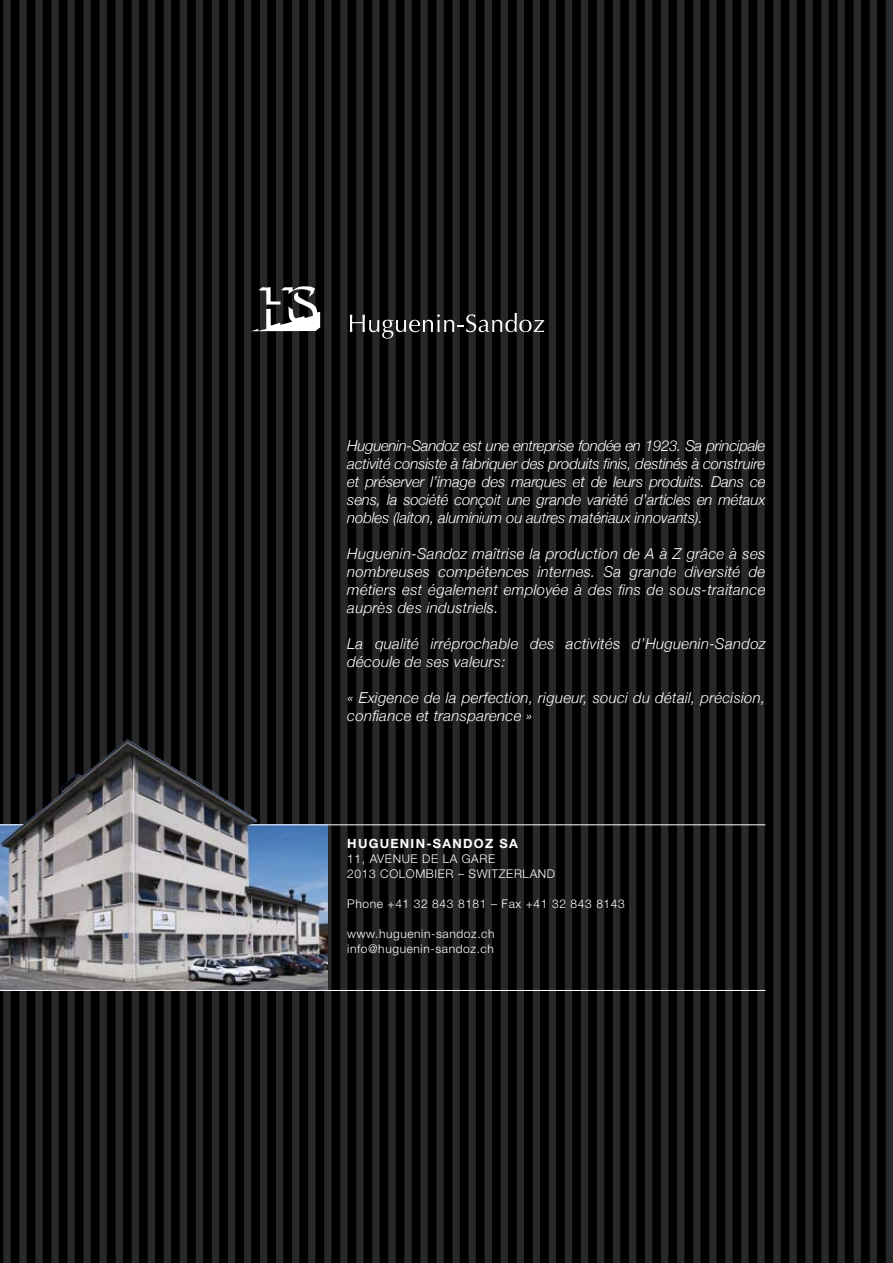
<style>
.page{position:relative;width:893px;height:1263px;background:#000}
.page>*{position:absolute;margin:0;border:0;box-sizing:border-box;transform-origin:0 0}
.t1{font:italic 300 15px/18px "Helvetica Neue";letter-spacing:.02em;color:#fff;text-align:justify}
.t2{font:700 12.75px "Helvetica Neue";color:#fff}
.t3{font:300 12px/15px "Helvetica Neue";letter-spacing:.05em;color:#fff}
</style>
<div class="page">
<hr style="left:0;top:0;width:1px;height:1263px;background:#28282a">
<div style="left:3px;top:0;width:8px;height:1263px;background:#28282a"></div>
<div style="left:19px;top:0;width:8px;height:1263px;background:#28282a"></div>
<div style="left:35px;top:0;width:8px;height:1263px;background:#28282a"></div>
<div style="left:51px;top:0;width:8px;height:1263px;background:#28282a"></div>
<div style="left:67px;top:0;width:8px;height:1263px;background:#28282a"></div>
<div style="left:83px;top:0;width:8px;height:1263px;background:#28282a"></div>
<div style="left:100px;top:0;width:7px;height:1263px;background:#28282a"></div>
<div style="left:116px;top:0;width:7px;height:1263px;background:#28282a"></div>
<div style="left:132px;top:0;width:7px;height:1263px;background:#28282a"></div>
<div style="left:148px;top:0;width:7px;height:1263px;background:#28282a"></div>
<div style="left:164px;top:0;width:7px;height:1263px;background:#28282a"></div>
<div style="left:180px;top:0;width:7px;height:1263px;background:#28282a"></div>
<div style="left:196px;top:0;width:7px;height:1263px;background:#28282a"></div>
<div style="left:212px;top:0;width:7px;height:1263px;background:#28282a"></div>
<div style="left:228px;top:0;width:7px;height:1263px;background:#28282a"></div>
<div style="left:244px;top:0;width:7px;height:1263px;background:#28282a"></div>
<div style="left:260px;top:0;width:7px;height:1263px;background:#28282a"></div>
<div style="left:276px;top:0;width:7px;height:1263px;background:#28282a"></div>
<div style="left:292px;top:0;width:7px;height:1263px;background:#28282a"></div>
<div style="left:308px;top:0;width:7px;height:1263px;background:#28282a"></div>
<div style="left:324px;top:0;width:7px;height:1263px;background:#28282a"></div>
<div style="left:340px;top:0;width:7px;height:1263px;background:#28282a"></div>
<div style="left:356px;top:0;width:8px;height:1263px;background:#28282a"></div>
<div style="left:372px;top:0;width:8px;height:1263px;background:#28282a"></div>
<div style="left:388px;top:0;width:8px;height:1263px;background:#28282a"></div>
<div style="left:404px;top:0;width:8px;height:1263px;background:#28282a"></div>
<div style="left:420px;top:0;width:8px;height:1263px;background:#28282a"></div>
<div style="left:436px;top:0;width:8px;height:1263px;background:#28282a"></div>
<div style="left:452px;top:0;width:8px;height:1263px;background:#28282a"></div>
<div style="left:469px;top:0;width:7px;height:1263px;background:#28282a"></div>
<div style="left:485px;top:0;width:7px;height:1263px;background:#28282a"></div>
<div style="left:501px;top:0;width:7px;height:1263px;background:#28282a"></div>
<div style="left:517px;top:0;width:7px;height:1263px;background:#28282a"></div>
<div style="left:533px;top:0;width:7px;height:1263px;background:#28282a"></div>
<div style="left:549px;top:0;width:7px;height:1263px;background:#28282a"></div>
<div style="left:565px;top:0;width:7px;height:1263px;background:#28282a"></div>
<div style="left:581px;top:0;width:7px;height:1263px;background:#28282a"></div>
<div style="left:597px;top:0;width:7px;height:1263px;background:#28282a"></div>
<div style="left:613px;top:0;width:7px;height:1263px;background:#28282a"></div>
<div style="left:629px;top:0;width:7px;height:1263px;background:#28282a"></div>
<div style="left:645px;top:0;width:7px;height:1263px;background:#28282a"></div>
<div style="left:661px;top:0;width:7px;height:1263px;background:#28282a"></div>
<div style="left:677px;top:0;width:7px;height:1263px;background:#28282a"></div>
<div style="left:693px;top:0;width:7px;height:1263px;background:#28282a"></div>
<div style="left:709px;top:0;width:7px;height:1263px;background:#28282a"></div>
<div style="left:725px;top:0;width:7px;height:1263px;background:#28282a"></div>
<div style="left:741px;top:0;width:8px;height:1263px;background:#28282a"></div>
<div style="left:757px;top:0;width:8px;height:1263px;background:#28282a"></div>
<div style="left:773px;top:0;width:8px;height:1263px;background:#28282a"></div>
<div style="left:789px;top:0;width:8px;height:1263px;background:#28282a"></div>
<div style="left:805px;top:0;width:8px;height:1263px;background:#28282a"></div>
<div style="left:821px;top:0;width:8px;height:1263px;background:#28282a"></div>
<div style="left:837px;top:0;width:8px;height:1263px;background:#28282a"></div>
<div style="left:854px;top:0;width:7px;height:1263px;background:#28282a"></div>
<div style="left:870px;top:0;width:7px;height:1263px;background:#28282a"></div>
<div style="left:886px;top:0;width:7px;height:1263px;background:#28282a"></div>
<img style="left:0;top:825px;width:327px;height:165px">
<hr style="left:0;top:824px;width:765px;height:1px;background:#fff">
<hr style="left:0;top:990px;width:765px;height:1px;background:#fff">
<img style="left:2px;top:739px;width:255px;height:195px">
<svg style="left:252px;top:286px;width:68px;height:45px"></svg>
<svg style="left:350px;top:313px;width:194px;height:26px"></svg>
<p class="t1" style="left:347px;top:436px;width:420px">Huguenin-Sandoz est une entreprise fondée en 1923. Sa principale activité consiste à fabriquer des produits finis, destinés à construire et préserver l’image des marques et de leurs produits. Dans ce sens, la société conçoit une grande variété d’articles en métaux nobles (laiton, aluminium ou autres matériaux innovants).</p>
<p class="t1" style="left:347px;top:544px;width:420px">Huguenin-Sandoz maîtrise la production de A à Z grâce à ses nombreuses compétences internes. Sa grande diversité de métiers est également employée à des fins de sous-traitance auprès des industriels.</p>
<p class="t1" style="left:347px;top:634px;width:420px">La qualité irréprochable des activités d’Huguenin-Sandoz découle de ses valeurs:</p>
<p class="t1" style="left:347px;top:688px;width:420px">« Exigence de la perfection, rigueur, souci du détail, précision, confiance et transparence »</p>
<p class="t2" style="left:347px;top:836px;width:11px">HUGUENIN</p>
<p class="t2" style="left:426px;top:836px;width:18px">-SANDO</p>
<p class="t2" style="left:485px;top:836px;width:25px">Z SA</p>
<p class="t3" style="left:347px;top:851px;width:209px">11, avenue de la gare<br>2013 Colombier – Switzerland</p>
<p class="t3" style="left:347px;top:896px;width:279px">Phone +41 32 843 8181 – Fax +41 32 843 8143</p>
<p class="t3" style="left:347px;top:926px;width:149px">www.huguenin-sandoz.ch info@huguenin-sandoz.ch</p>
</div>
